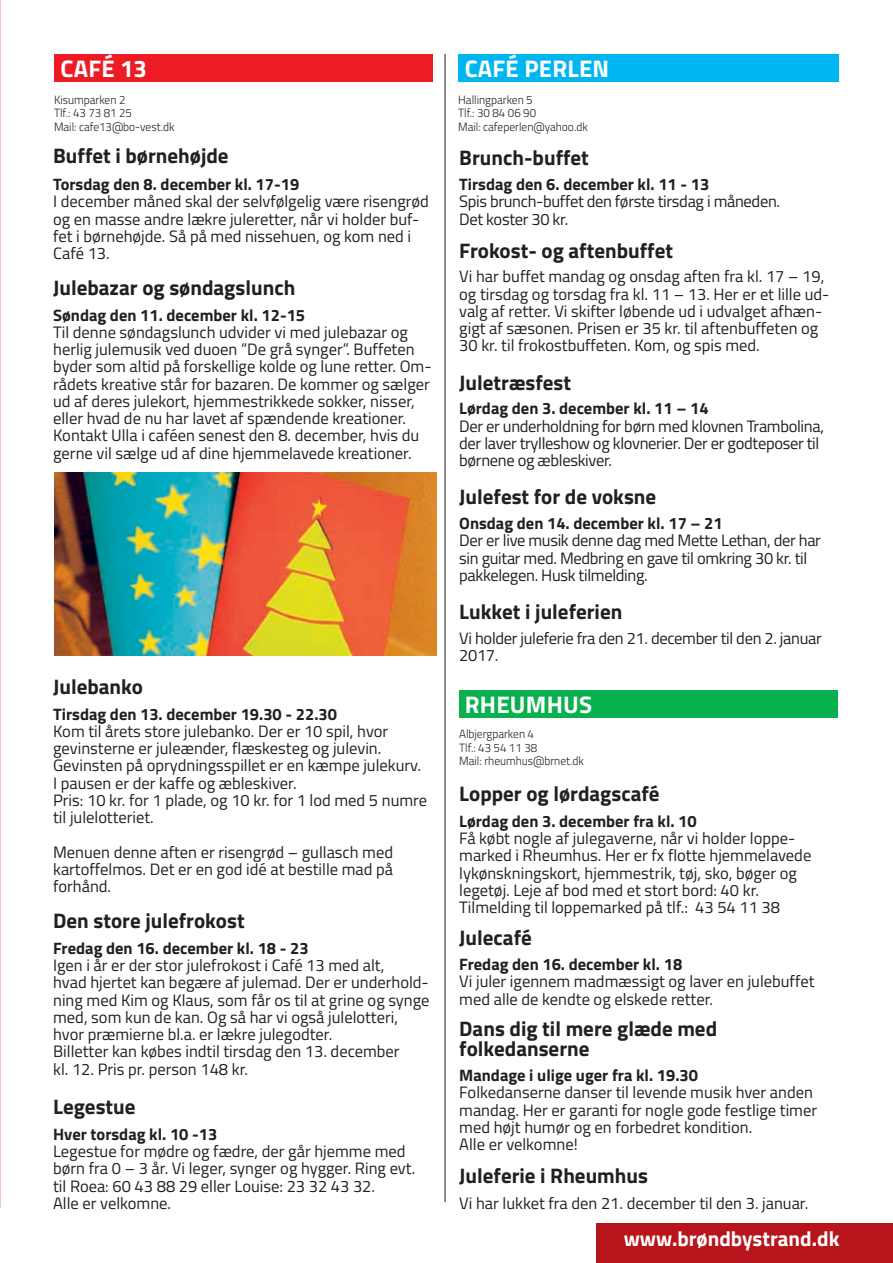
<style>
.page{position:relative;width:893px;height:1263px;background:#fff}
.page>*{position:absolute;margin:0;border:0;box-sizing:border-box;transform-origin:0 0}
.t1{font:700 24px "Titillium";letter-spacing:.01em;color:#fff}
.t2{font:700 21px/19.5px "Titillium";color:#231f20}
.t3{font:700 21px "Titillium";color:#fff}
.t4{font:16.5px/17.2px "Titillium";color:#231f20}
.t5{font:16.5px/17.2px "Titillium";letter-spacing:-.02em;color:#231f20}
.t6{font:700 16.5px "Titillium";color:#231f20}
.t7{font:300 12px/13.5px "Titillium";color:#231f20;scale:.96 1}
</style>
<div class="page">
<div style="left:54px;top:54px;width:379px;height:28px;background:#ed1c24"></div>
<hr style="left:445px;top:54px;width:1px;height:1148px;background:#231f20">
<div style="left:596px;top:1223px;width:297px;height:40px;background:#b7151b"></div>
<div style="left:459px;top:690px;width:379px;height:28px;background:#09b14e"></div>
<div style="left:458px;top:54px;width:381px;height:28px;background:#00b6f0"></div>
<img style="left:54px;top:472px;width:383px;height:183px">
<h1 class="t1" style="left:60px;top:50px;width:88px">CAFÉ 13</h1>
<p class="t7" style="left:54px;top:92px;width:127px">Kisumparken 2<br>Tlf.: 43 73 81 25<br>Mail: cafe13@bo-vest.dk</p>
<p class="t2" style="left:53px;top:145px;width:177px">Buffet i børnehøjde</p>
<p class="t6" style="left:53px;top:172px;width:248px">Torsdag den 8. december kl. 17-19</p>
<p class="t4" style="left:53px;top:192px;width:377px">I december måned skal der selvfølgelig være risengrød og en masse andre lækre juleretter, når vi holder buf&shy;fet i børnehøjde. Så på med nissehuen, og kom ned i Café 13.</p>
<p class="t2" style="left:53px;top:277px;width:244px">Julebazar og søndagslunch</p>
<p class="t6" style="left:53px;top:302px;width:254px">Søndag den 11. december kl. 12-15</p>
<p class="t4" style="left:53px;top:323px;width:380px">Til denne søndagslunch udvider vi med julebazar og herlig julemusik ved duoen ”De grå synger”. Buffeten byder som altid på forskellige kolde og lune retter. Om&shy;rådets kreative står for bazaren. De kommer og sælger ud af deres julekort, hjemmestrikkede sokker, nisser, eller hvad de nu har lavet af spændende kreationer.<br>Kontakt Ulla i caféen senest den 8. december, hvis du gerne vil sælge ud af dine hjemmelavede kreationer.</p>
<p class="t2" style="left:53px;top:676px;width:91px">Julebanko</p>
<p class="t6" style="left:53px;top:701px;width:285px">Tirsdag den 13. december 19.30 - 22.30</p>
<p class="t4" style="left:53px;top:722px;width:375px">Kom til årets store julebanko. Der er 10 spil, hvor gevinsterne er juleænder, flæskesteg og julevin.<br>Gevinsten på oprydningsspillet er en kæmpe julekurv.<br>I pausen er der kaffe og æbleskiver.<br>Pris: 10 kr. for 1 plade, og 10 kr. for 1 lod med 5 numre til julelotteriet.</p>
<p class="t4" style="left:53px;top:842px;width:342px;text-align:justify">Menuen denne aften er risengrød – gullasch med kartoffelmos. Det er en god idé at bestille mad på forhånd.</p>
<p class="t2" style="left:53px;top:910px;width:193px">Den store julefrokost</p>
<p class="t6" style="left:53px;top:935px;width:257px">Fredag den 16. december kl. 18 - 23</p>
<p class="t4" style="left:53px;top:956px;width:378px">Igen i år er der stor julefrokost i Café 13 med alt,<br>hvad hjertet kan begære af julemad. Der er underhold&shy;ning med Kim og Klaus, som får os til at grine og synge med, som kun de kan. Og så har vi også julelotteri, hvor præmierne bl.a. er lækre julegodter.<br>Billetter kan købes indtil tirsdag den 13. december<br>kl. 12. Pris pr. person 148 kr.</p>
<p class="t2" style="left:53px;top:1096px;width:84px">Legestue</p>
<p class="t6" style="left:53px;top:1121px;width:166px">Hver torsdag kl. 10 -13</p>
<p class="t4" style="left:53px;top:1142px;width:364px">Legestue for mødre og fædre, der går hjemme med børn fra 0 – 3 år. Vi leger, synger og hygger. Ring evt. til Roea: 60 43 88 29 eller Louise: 23 32 43 32.<br>Alle er velkomne.</p>
<h1 class="t1" style="left:465px;top:50px;width:146px">CAFÉ PERLEN</h1>
<p class="t7" style="left:458px;top:92px;width:136px">Hallingparken 5<br>Tlf.: 30 84 06 90<br>Mail: cafeperlen@yahoo.dk</p>
<p class="t2" style="left:459px;top:147px;width:131px">Brunch-buffet</p>
<p class="t6" style="left:459px;top:172px;width:252px">Tirsdag den 6. december kl. 11 - 13</p>
<p class="t5" style="left:459px;top:192px;width:322px">Spis brunch-buffet den første tirsdag i måneden.<br>Det koster 30 kr.</p>
<p class="t2" style="left:459px;top:239px;width:215px">Frokost- og aftenbuffet</p>
<p class="t4" style="left:459px;top:267px;width:372px">Vi har buffet mandag og onsdag aften fra kl. 17 – 19, og tirsdag og torsdag fra kl. 11 – 13. Her er et lille ud&shy;valg af retter. Vi skifter løbende ud i udvalget afhæn&shy;gigt af sæsonen. Prisen er 35 kr. til aftenbuffeten og 30 kr. til frokostbuffeten. Kom, og spis med.</p>
<p class="t2" style="left:459px;top:371px;width:113px">Juletræsfest</p>
<p class="t6" style="left:459px;top:396px;width:251px">Lørdag den 3. december kl. 11 – 14</p>
<p class="t5" style="left:459px;top:416px;width:366px">Der er underholdning for børn med klovnen Trambolina, der laver trylleshow og klovnerier. Der er godteposer til børnene og æbleskiver.</p>
<p class="t2" style="left:459px;top:486px;width:199px">Julefest for de voksne</p>
<p class="t6" style="left:459px;top:511px;width:265px">Onsdag den 14. december kl. 17 – 21</p>
<p class="t5" style="left:459px;top:531px;width:363px">Der er live musik denne dag med Mette Lethan, der har sin guitar med. Medbring en gave til omkring 30 kr. til pakkelegen. Husk tilmelding.</p>
<p class="t2" style="left:459px;top:601px;width:165px">Lukket i juleferien</p>
<p class="t5" style="left:459px;top:629px;width:364px">Vi holder juleferie fra den 21. december til den 2. januar<br>2017.</p>
<h1 class="t1" style="left:465px;top:686px;width:129px">RHEUMHUS</h1>
<p class="t7" style="left:459px;top:727px;width:131px">Albjergparken 4<br>Tlf.: 43 54 11 38<br>Mail: rheumhus@brnet.dk</p>
<p class="t2" style="left:459px;top:783px;width:202px">Lopper og lørdagscafé</p>
<p class="t6" style="left:459px;top:808px;width:239px">Lørdag den 3. december fra kl. 10</p>
<p class="t4" style="left:459px;top:829px;width:354px">Få købt nogle af julegaverne, når vi holder loppe&shy;marked i Rheumhus. Her er fx flotte hjemmelavede lykønskningskort, hjemmestrik, tøj, sko, bøger og legetøj. Leje af bod med et stort bord: 40 kr.<br>Tilmelding til loppemarked på tlf.: 43 54 11 38</p>
<p class="t2" style="left:459px;top:926px;width:74px">Julecafé</p>
<p class="t6" style="left:459px;top:952px;width:224px">Fredag den 16. december kl. 18</p>
<p class="t4" style="left:459px;top:972px;width:357px">Vi juler igennem madmæssigt og laver en julebuffet med alle de kendte og elskede retter.</p>
<p class="t2" style="left:459px;top:1018px;width:259px">Dans dig til mere glæde med folkedanserne</p>
<p class="t6" style="left:459px;top:1063px;width:240px">Mandage i ulige uger fra kl. 19.30</p>
<p class="t4" style="left:459px;top:1083px;width:359px">Folkedanserne danser til levende musik hver anden mandag. Her er garanti for nogle gode festlige timer med højt humør og en forbedret kondition.<br>Alle er velkomne!</p>
<p class="t2" style="left:459px;top:1165px;width:190px">Juleferie i Rheumhus</p>
<p class="t4" style="left:459px;top:1193px;width:351px">Vi har lukket fra den 21. december til den 3. januar.</p>
<p class="t3" style="left:624px;top:1223px;width:217px">www.brøndbystrand.dk</p>
</div>
